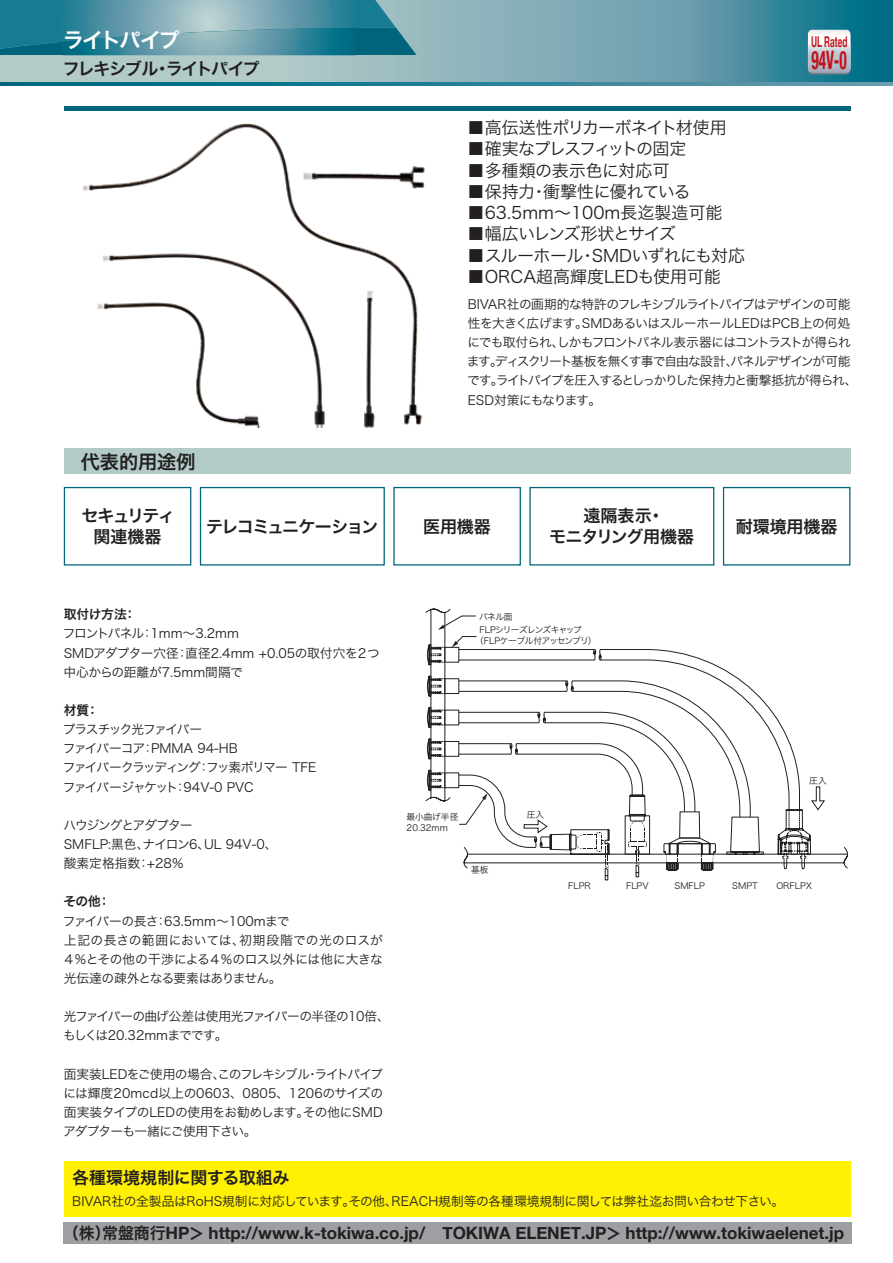
<style>
.page{position:relative;width:893px;height:1263px;background:#fff}
.page>*{position:absolute;margin:0;border:0;box-sizing:border-box;transform-origin:0 0}
.t1{font:700 condensed 25.5px "Helvetica Neue";color:#c4121a;scale:.6 1}
.t2{font:21.3px "Hira Kaku Pro W6";letter-spacing:-.09em;color:#fff}
.t3{font:19.2px "Hira Kaku Pro W6";color:#231f20}
.t4{font:19.2px "Helvetica Neue";color:#231f20}
.t5{font:700 16.95px "Helvetica Neue";letter-spacing:-.005em;color:#231f20}
.t6{font:16.95px "Hira Kaku Pro W3";letter-spacing:-.025em;color:#231f20}
.t7{font:16.95px "Hira Kaku Pro W3";color:#231f20}
.t8{font:16.95px/21.3px "Hira Kaku Pro W6";letter-spacing:-.035em;color:#231f20;text-align:center}
.t9{font:16.95px "Hira Kaku Pro W3";letter-spacing:-.1em;color:#231f20}
.t10{font:16.95px "Hira Kaku Pro W3";letter-spacing:-.09em;color:#231f20}
.t11{font:16.95px "Hira Kaku Pro W6";letter-spacing:-.01em;color:#231f20}
.t12{font:16.95px "Hira Kaku Pro W6";letter-spacing:-.085em;color:#231f20}
.t13{font:16.95px "Hira Kaku Pro W6";letter-spacing:-.095em;color:#231f20}
.t14{font:16.95px/21.3px "Hira Kaku Pro W6";letter-spacing:-.08em;color:#231f20;text-align:center}
.t15{font:700 14.85px "Helvetica Neue";color:#c4121a;scale:.55 1}
.t16{font:12.75px/19.2px "Hira Kaku Pro W3";letter-spacing:-.04em;color:#231f20}
.t17{font:12.75px/19.2px "Hira Kaku Pro W3";letter-spacing:-.065em;color:#231f20}
.t18{font:12.75px/19.2px "Hira Kaku Pro W3";letter-spacing:-.015em;color:#231f20}
.t19{font:12.75px/19.2px "Hira Kaku Pro W3";letter-spacing:-.09em;color:#231f20}
.t20{font:12.75px/19.2px "Hira Kaku Pro W3";letter-spacing:-.02em;color:#231f20}
.t21{font:12.75px "Hira Kaku Pro W6";letter-spacing:-.02em;color:#231f20}
.t22{font:8.7px/10.9px "Hira Kaku Pro W3 90 pv RKSJ H";color:#231f20}
.t23{font:8.7px/13.5px "Hira Kaku Pro W3 90 pv RKSJ H";letter-spacing:-.075em;color:#231f20}
.t24{font:8.7px "Hira Kaku Pro W3 90 pv RKSJ H";letter-spacing:-.055em;color:#231f20}
.s1{font-family:"Hira Kaku Pro W6";font-weight:400;font-size:15.9px}
.s2{font-family:"Hira Kaku Pro W6";font-weight:400}
</style>
<div class="page">
<svg style="left:0;top:0;width:893px;height:83px;background:#72a5b0"></svg>
<svg style="left:0;top:0;width:417px;height:55px;background:#4e93a3"></svg>
<svg style="left:0;top:83px;width:893px;height:2px;background:#288095"></svg>
<img style="left:82px;top:123px;width:343px;height:304px">
<svg style="left:425px;top:609px;width:423px;height:259px"></svg>
<svg style="left:458px;top:649px;width:52px;height:199px"></svg>
<svg style="left:427px;top:738px;width:32px;height:21px"></svg>
<svg style="left:427px;top:707px;width:32px;height:21px"></svg>
<svg style="left:427px;top:676px;width:32px;height:21px"></svg>
<svg style="left:438px;top:615px;width:38px;height:15px"></svg>
<svg style="left:427px;top:636px;width:50px;height:29px"></svg>
<svg style="left:427px;top:770px;width:61px;height:55px"></svg>
<svg style="left:510px;top:644px;width:315px;height:236px"></svg>
<div style="left:64px;top:1222px;width:788px;height:22px;background:#9d9fa2"></div>
<svg style="left:808px;top:32px;width:42px;height:42px"></svg>
<div style="left:808px;top:30px;width:42px;height:42px;background:linear-gradient(to right,#fcfcfb,#fcfbfb);border-radius:4px"></div>
<svg style="left:808px;top:44px;width:42px;height:28px"></svg>
<div style="left:64px;top:106px;width:786px;height:5px;background:#00657c"></div>
<div style="left:64px;top:487px;width:127px;height:78px;border:1px solid #00657c"></div>
<div style="left:200px;top:487px;width:185px;height:78px;border:1px solid #00657c"></div>
<div style="left:393px;top:487px;width:128px;height:78px;border:1px solid #00657c"></div>
<div style="left:529px;top:487px;width:185px;height:78px;border:1px solid #00657c"></div>
<div style="left:723px;top:487px;width:127px;height:78px;border:1px solid #00657c"></div>
<div style="left:64px;top:449px;width:786px;height:25px;background:#b2cbc8"></div>
<div style="left:64px;top:1161px;width:786px;height:55px;background:#fff101"></div>
<h2 class="t2" style="left:63px;top:21px;width:119px">ライトパイプ</h2>
<h3 class="t12" style="left:63px;top:53px;width:199px">フレキシブル・ライトパイプ</h3>
<h3 class="t3" style="left:81px;top:444px;width:116px">代表的用途例</h3>
<p class="t15" style="left:811px;top:32px;width:68px">UL Rated</p>
<h1 class="t1" style="left:811px;top:44px;width:60px">94V-0</h1>
<h3 class="t6" style="left:467px;top:113px;width:261px">■ 高伝送性ポリカーボネイト材使用</h3>
<h3 class="t9" style="left:467px;top:134px;width:221px">■ 確実なプレスフィットの固定</h3>
<h3 class="t7" style="left:467px;top:155px;width:203px">■ 多種類の表示色に対応可</h3>
<h3 class="t6" style="left:467px;top:176px;width:224px">■ 保持力･衝撃性に優れている</h3>
<h3 class="t7" style="left:467px;top:198px;width:256px">■ 63.5mm〜100m長迄製造可能</h3>
<h3 class="t10" style="left:467px;top:219px;width:210px">■ 幅広いレンズ形状とサイズ</h3>
<h3 class="t6" style="left:467px;top:240px;width:279px">■ スルーホール・SMDいずれにも対応</h3>
<h3 class="t7" style="left:467px;top:261px;width:255px">■ ORCA超高輝度LEDも使用可能</h3>
<p class="t17" style="left:467px;top:294px;width:392px">BIVAR社の画期的な特許のフレキシブルライトパイプはデザインの可能性を大きく広げます。SMDあるいはスルーホールLEDはPCB上の何処にでも取付られ、しかもフロントパネル表示器にはコントラストが得られます。ディスクリート基板を無くす事で自由な設計、パネルデザインが可能です。ライトパイプを圧入するとしっかりした保持力と衝撃抵抗が得られ、ESD対策にもなります。</p>
<h3 class="t14" style="left:81px;top:504px;width:95px">セキュリティ関連機器</h3>
<h3 class="t13" style="left:206px;top:511px;width:174px">テレコミュニケーション</h3>
<h3 class="t8" style="left:423px;top:515px;width:69px">医用機器</h3>
<h3 class="t8" style="left:549px;top:504px;width:146px">遠隔表示・<br>モニタリング用機器</h3>
<h3 class="t8" style="left:736px;top:515px;width:103px">耐環境用機器</h3>
<p class="t21" style="left:64px;top:603px;width:74px">取付け方法：</p>
<p class="t20" style="left:63px;top:623px;width:318px">フロントパネル：1mm〜3.2mm<br>SMDアダプター穴径：直径2.4mm +0.05の取付穴を２つ中心からの距離が7.5mm間隔で</p>
<p class="t21" style="left:64px;top:699px;width:37px">材質：</p>
<p class="t19" style="left:63px;top:719px;width:255px">プラスチック光ファイバー<br>ファイバーコア：PMMA 94-HB<br>ファイバークラッディング：フッ素ポリマー TFEファイバージャケット：94V-0 PVC</p>
<p class="t16" style="left:63px;top:814px;width:216px">ハウジングとアダプター<br>SMFLP:黒色、ナイロン6、UL 94V-0、酸素定格指数：+28％</p>
<p class="t21" style="left:63px;top:890px;width:49px">その他：</p>
<p class="t18" style="left:63px;top:910px;width:322px">ファイバーの長さ：63.5mm〜100mまで<br>上記の長さの範囲においては、初期段階での光のロスが<br>４％とその他の干渉による４％のロス以外には他に大きな光伝達の疎外となる要素はありません。</p>
<p class="t16" style="left:63px;top:1006px;width:328px">光ファイバーの曲げ公差は使用光ファイバーの半径の10倍、もしくは20.32mmまでです。</p>
<p class="t16" style="left:63px;top:1063px;width:321px;text-align:justify">面実装LEDをご使用の場合、このフレキシブル・ライトパイプには輝度20mcd以上の0603、0805、1206のサイズの面実装タイプのLEDの使用をお勧めします。その他にSMDアダプターも一緒にご使用下さい。</p>
<p class="t23" style="left:479px;top:609px;width:104px">パネル面<br>FLPシリーズレンズキャップ</p>
<p class="t24" style="left:475px;top:633px;width:123px">（FLPケーブル付アッセンブリ）</p>
<p class="t22" style="left:407px;top:811px;width:53px">最小曲げ半径<br>20.32mm</p>
<p class="t22" style="left:471px;top:864px;width:19px">基板</p>
<p class="t22" style="left:527px;top:808px;width:19px">圧入</p>
<p class="t22" style="left:809px;top:775px;width:19px">圧入</p>
<p class="t22" style="left:568px;top:880px;width:24px">FLPR</p>
<p class="t22" style="left:626px;top:880px;width:24px">FLPV</p>
<p class="t22" style="left:674px;top:880px;width:32px">SMFLP</p>
<p class="t22" style="left:732px;top:880px;width:27px">SMPT</p>
<p class="t22" style="left:776px;top:880px;width:37px">ORFLPX</p>
<h3 class="t11" style="left:72px;top:1163px;width:219px">各種環境規制に関する取組み</h3>
<p class="t16" style="left:72px;top:1191px;width:713px">BIVAR社の全製品はRoHS規制に対応しています。その他、REACH規制等の各種環境規制に関しては弊社迄お問い合わせ下さい。</p>
<h3 class="t5" style="left:63px;top:1223px;width:783px"><span class="s1">（株）常盤商行</span>HP<span class="s2">＞</span> http://www.k-tokiwa.co.jp/ TOKIWA ELENET.JP<span class="s2">＞</span> http://www.tokiwaelenet.jp</h3>
<h3 class="t4" style="left:829px;top:1223px;width:23px">27</h3>
</div>
